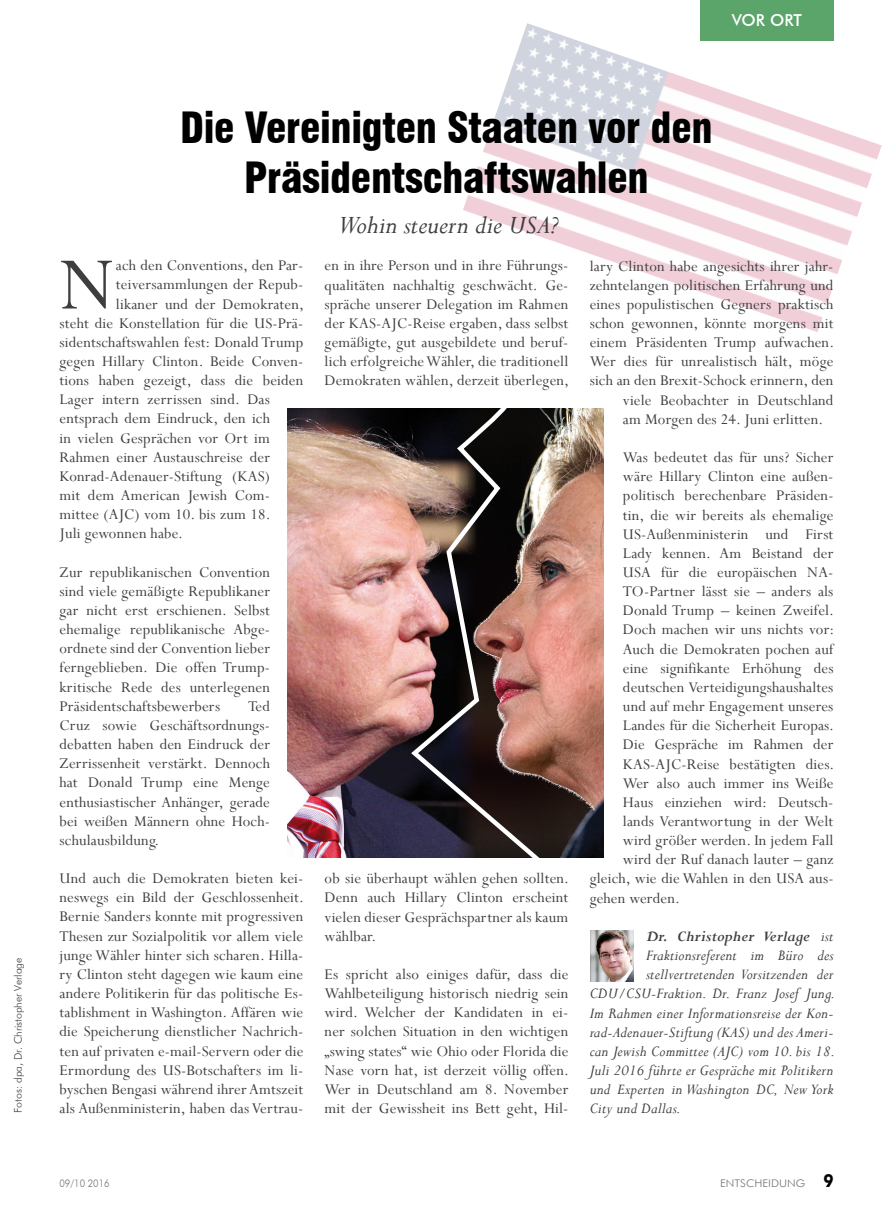
<style>
.page{position:relative;width:893px;height:1217px;background:#fff}
.page>*{position:absolute;margin:0;border:0;box-sizing:border-box;transform-origin:0 0}
.t1{font:83.25px "Perpetua";color:#3e3d40}
.t2{font:900 condensed 42px/49.5px "Swiss 721 BT";letter-spacing:-.01em;color:#000;text-align:center}
.t3{font:italic 28.5px "Perpetua";color:#3e3d40}
.t4{font:16.5px/19.2px "Perpetua";letter-spacing:.01em;color:#3e3d40;text-align:justify}
.t5{font:italic 16.5px "Perpetua";letter-spacing:.01em;color:#3e3d40}
.t6{font:italic 700 16.5px "Perpetua";letter-spacing:.01em;color:#3e3d40}
.t7{font:500 16.5px "Futura BT";color:#fff}
.t8{font:300 10.5px "Futura BT";color:#3e3d40}
.t9{font:300 10.5px "Futura BT";color:#707172;scale:1.1 1}
.t10{font:300 10.5px "Futura BT";color:#707172;scale:.9 1}
.s1{font-weight:400}
.s2{font-weight:700;font-size:18px;color:#000}
</style>
<div class="page">
<img style="left:463px;top:23px;width:419px;height:309px">
<div style="left:700px;top:0;width:133px;height:41px;background:#5ba56a"></div>
<img style="left:548px;top:408px;width:56px;height:449px">
<img style="left:287px;top:408px;width:121px;height:449px">
<img style="left:408px;top:408px;width:140px;height:450px">
<img style="left:591px;top:930px;width:42px;height:51px">
<p class="t8" style="left:12px;top:1112px;width:156px;rotate:-90deg">Fotos: dpa, Dr. Christopher Verlage</p>
<p class="t7" style="left:732px;top:10px;width:72px">VOR ORT</p>
<h2 class="t2" style="left:180px;top:103px;width:534px">Die Vereinigten Staaten vor den<br>Präsidentschaftswahlen</h2>
<h3 class="t3" style="left:338px;top:207px;width:223px">Wohin steuern die USA?</h3>
<h1 class="t1" style="left:60px;top:232px;width:57px">N</h1>
<p class="t4" style="left:116px;top:255px;width:189px">ach den Conventions, den Par-</p>
<p class="t4" style="left:116px;top:274px;width:189px">teiversammlungen der Repub-</p>
<p class="t4" style="left:116px;top:294px;width:190px">likaner und der Demokraten,</p>
<p class="t4" style="left:60px;top:313px;width:245px">steht die Konstellation für die US-Prä-</p>
<p class="t4" style="left:60px;top:332px;width:245px">sidentschaftswahlen fest: Donald Trump</p>
<p class="t4" style="left:60px;top:351px;width:245px">gegen Hillary Clinton. Beide Conven-</p>
<p class="t4" style="left:60px;top:370px;width:245px">tions haben gezeigt, dass die beiden</p>
<p class="t4" style="left:60px;top:389px;width:212px">Lager intern zerrissen sind. Das</p>
<p class="t4" style="left:60px;top:408px;width:212px">entsprach dem Eindruck, den ich</p>
<p class="t4" style="left:60px;top:428px;width:212px">in vielen Gesprächen vor Ort im</p>
<p class="t4" style="left:60px;top:447px;width:212px">Rahmen einer Austauschreise der</p>
<p class="t4" style="left:60px;top:466px;width:212px">Konrad-Adenauer-Stiftung (KAS)</p>
<p class="t4" style="left:60px;top:485px;width:212px">mit dem American Jewish Com-</p>
<p class="t4" style="left:60px;top:504px;width:213px">mittee (AJC) vom 10. bis zum 18.</p>
<p class="t4" style="left:60px;top:523px;width:125px">Juli gewonnen habe.</p>
<p class="t4" style="left:60px;top:562px;width:212px">Zur republikanischen Convention sind viele gemäßigte Republikaner gar nicht erst erschienen. Selbst ehemalige republikanische Abge&shy;ordnete sind der Convention lieber ferngeblieben. Die offen Trump&shy;kritische Rede des unterlegenen Präsidentschaftsbewerbers</p>
<p class="t4" style="left:60px;top:696px;width:212px;text-indent:189px">Ted Cruz sowie Geschäftsordnungs&shy;debatten haben den Eindruck der Zerrissenheit verstärkt. Dennoch hat Donald Trump eine Menge enthusiastischer Anhänger, gerade bei weißen Männern ohne Hoch&shy;schulausbildung.</p>
<p class="t4" style="left:60px;top:868px;width:246px">Und auch die Demokraten bieten kei&shy;neswegs ein Bild der Geschlossenheit.<br>Bernie Sanders konnte mit progressiven Thesen zur Sozialpolitik vor allem viele junge Wähler hinter sich scharen. Hilla&shy;ry Clinton steht dagegen wie kaum eine andere Politikerin für das politische Es&shy;tablishment in Washington. Affären wie die Speicherung dienstlicher Nachrich&shy;ten auf privaten e-mail-Servern oder die Ermordung des US-Botschafters im li&shy;byschen Bengasi während ihrer Amtszeit als Außenministerin, haben das Vertrau-</p>
<p class="t4" style="left:325px;top:256px;width:246px">en in ihre Person und in ihre Führungs&shy;qualitäten nachhaltig geschwächt. Ge&shy;spräche unserer Delegation im Rahmen der KAS-AJC-Reise ergaben, dass selbst gemäßigte, gut ausgebildete und beruf&shy;lich erfolgreiche Wähler, die traditionell Demokraten wählen, derzeit überlegen,</p>
<p class="t4" style="left:325px;top:868px;width:246px">ob sie überhaupt wählen gehen sollten.<br>Denn auch Hillary Clinton erscheint vielen dieser Gesprächspartner als kaum wählbar.</p>
<p class="t4" style="left:325px;top:964px;width:246px">Es spricht also einiges dafür, dass die Wahlbeteiligung historisch niedrig sein wird. Welcher der Kandidaten in ei&shy;ner solchen Situation in den wichtigen „swing states“ wie Ohio oder Florida die Nase vorn hat, ist derzeit völlig offen.<br>Wer in Deutschland am 8. November mit der Gewissheit ins Bett geht, Hil-</p>
<p class="t4" style="left:590px;top:256px;width:245px">lary Clinton habe angesichts ihrer jahr-</p>
<p class="t4" style="left:590px;top:275px;width:245px">zehntelangen politischen Erfahrung und</p>
<p class="t4" style="left:590px;top:294px;width:245px">eines populistischen Gegners praktisch</p>
<p class="t4" style="left:590px;top:313px;width:245px">schon gewonnen, könnte morgens mit</p>
<p class="t4" style="left:590px;top:332px;width:246px">einem Präsidenten Trump aufwachen.</p>
<p class="t4" style="left:590px;top:351px;width:245px">Wer dies für unrealistisch hält, möge</p>
<p class="t4" style="left:590px;top:370px;width:245px">sich an den Brexit-Schock erinnern, den</p>
<p class="t4" style="left:623px;top:390px;width:212px">viele Beobachter in Deutschland</p>
<p class="t4" style="left:623px;top:409px;width:202px">am Morgen des 24. Juni erlitten.</p>
<p class="t4" style="left:623px;top:447px;width:212px">Was bedeutet das für uns? Sicher</p>
<p class="t4" style="left:623px;top:466px;width:212px">wäre Hillary Clinton eine außen-</p>
<p class="t4" style="left:623px;top:485px;width:212px">politisch berechenbare Präsiden-</p>
<p class="t4" style="left:623px;top:504px;width:212px">tin, die wir bereits als ehemalige</p>
<p class="t4" style="left:623px;top:524px;width:212px">US-Außenministerin und First</p>
<p class="t4" style="left:623px;top:543px;width:212px">Lady kennen. Am Beistand der</p>
<p class="t4" style="left:623px;top:562px;width:212px">USA für die europäischen NA-</p>
<p class="t4" style="left:623px;top:581px;width:212px">TO-Partner lässt sie – anders als</p>
<p class="t4" style="left:623px;top:600px;width:213px">Donald Trump – keinen Zweifel.</p>
<p class="t4" style="left:623px;top:619px;width:213px">Doch machen wir uns nichts vor:</p>
<p class="t4" style="left:623px;top:638px;width:212px">Auch die Demokraten pochen auf</p>
<p class="t4" style="left:623px;top:658px;width:212px">eine signifikante Erhöhung des</p>
<p class="t4" style="left:623px;top:677px;width:212px">deutschen Verteidigungshaushaltes</p>
<p class="t4" style="left:623px;top:696px;width:212px">und auf mehr Engagement unseres</p>
<p class="t4" style="left:623px;top:715px;width:213px">Landes für die Sicherheit Europas.</p>
<p class="t4" style="left:623px;top:734px;width:212px">Die Gespräche im Rahmen der</p>
<p class="t4" style="left:623px;top:753px;width:213px">KAS-AJC-Reise bestätigten dies.</p>
<p class="t4" style="left:623px;top:772px;width:212px">Wer also auch immer ins Weiße</p>
<p class="t4" style="left:623px;top:792px;width:212px">Haus einziehen wird: Deutsch-</p>
<p class="t4" style="left:623px;top:811px;width:212px">lands Verantwortung in der Welt</p>
<p class="t4" style="left:623px;top:830px;width:212px">wird größer werden. In jedem Fall</p>
<p class="t4" style="left:623px;top:849px;width:212px">wird der Ruf danach lauter – ganz</p>
<p class="t4" style="left:590px;top:868px;width:245px">gleich, wie die Wahlen in den USA aus-</p>
<p class="t4" style="left:590px;top:887px;width:92px">gehen werden.</p>
<p class="t6" style="left:646px;top:925px;width:189px">Dr. Christopher Verlage <span class="s1">ist</span></p>
<p class="t5" style="left:646px;top:944px;width:189px">Fraktionsreferent im Büro des</p>
<p class="t5" style="left:646px;top:963px;width:189px">stellvertretenden Vorsitzenden der</p>
<p class="t5" style="left:590px;top:982px;width:247px">CDU/CSU-Fraktion. Dr. Franz Josef Jung.</p>
<p class="t5" style="left:590px;top:1002px;width:245px">Im Rahmen einer Informationsreise der Kon-</p>
<p class="t5" style="left:590px;top:1021px;width:245px">rad-Adenauer-Stiftung (KAS) und des Ameri-</p>
<p class="t5" style="left:590px;top:1040px;width:247px">can Jewish Committee (AJC) vom 10. bis 18.</p>
<p class="t5" style="left:590px;top:1059px;width:245px">Juli 2016 führte er Gespräche mit Politikern</p>
<p class="t5" style="left:590px;top:1078px;width:245px">und Experten in Washington DC, New York</p>
<p class="t5" style="left:590px;top:1097px;width:93px">City und Dallas.</p>
<p class="t10" style="left:60px;top:1176px;width:57px">09/10 2016</p>
<p class="t9" style="left:720px;top:1176px;width:105px">ENTSCHEIDUNG <span class="s2">9</span></p>
</div>
